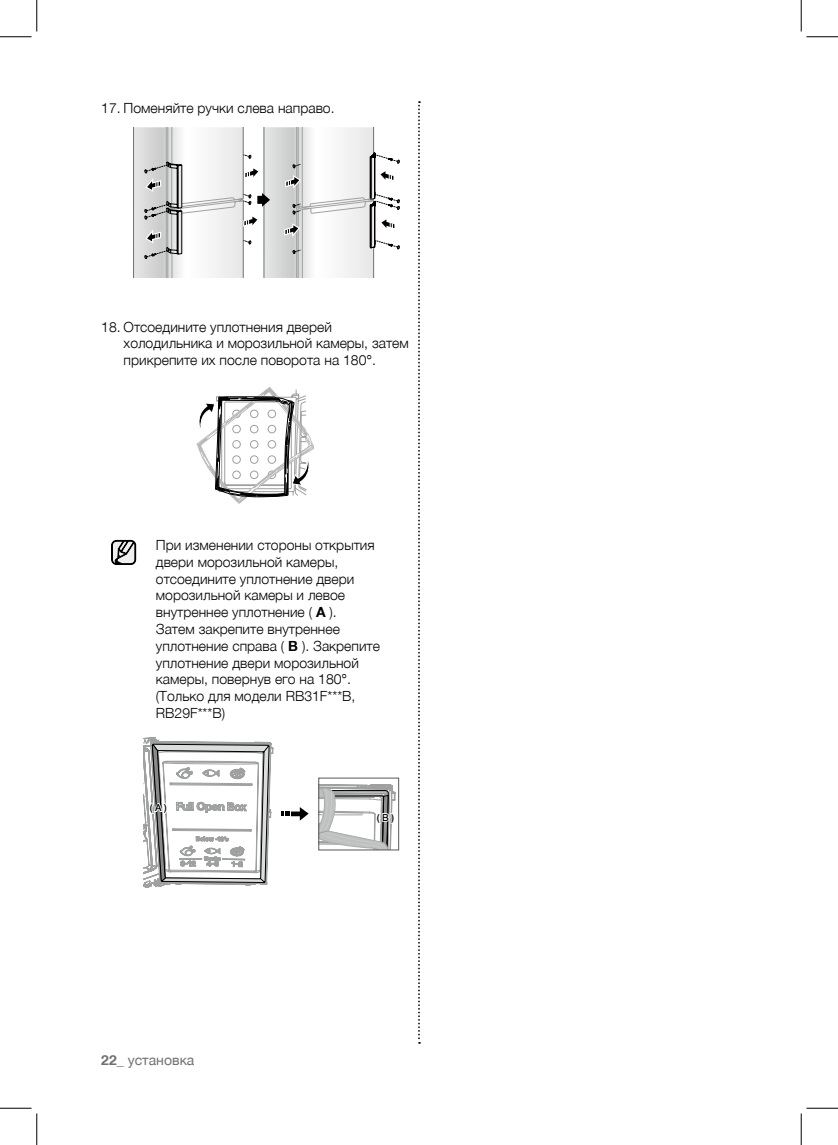
<style>
.page{position:relative;width:838px;height:1145px;background:#fff}
.page>*{position:absolute;margin:0;border:0;box-sizing:border-box;transform-origin:0 0}
.t1{font:300 14px/16.8px "Helvetica Neue LTCYR";color:#000}
.t2{font:14px "Helvetica Neue LTCYR";color:#727171}
.t3{font:500 9.62px "Helvetica Neue LTCYR";color:#000}
.s1{font-weight:700}
</style>
<div class="page">
<svg style="left:111px;top:540px;width:25px;height:25px"></svg>
<svg style="left:418px;top:101px;width:2px;height:943px"></svg>
<svg style="left:133px;top:127px;width:266px;height:151px"></svg>
<svg style="left:197px;top:387px;width:117px;height:116px"></svg>
<svg style="left:281px;top:807px;width:28px;height:14px"></svg>
<div style="left:318px;top:778px;width:81px;height:72px;border:1px solid #595757"></div>
<svg style="left:143px;top:738px;width:130px;height:150px"></svg>
<svg style="left:319px;top:784px;width:79px;height:66px"></svg>
<hr style="left:0;top:36px;width:32px;height:1px;background:#000">
<hr style="left:806px;top:36px;width:31px;height:1px;background:#000">
<hr style="left:0;top:1108px;width:32px;height:1px;background:#000">
<hr style="left:806px;top:1108px;width:31px;height:1px;background:#000">
<hr style="left:36px;top:0;width:1px;height:31px;background:#000">
<hr style="left:36px;top:1113px;width:1px;height:32px;background:#000">
<hr style="left:800px;top:0;width:1px;height:31px;background:#000">
<hr style="left:800px;top:1113px;width:1px;height:32px;background:#000">
<p class="t1" style="left:101px;top:100px;width:235px">17. Поменяйте ручки слева направо.</p>
<p class="t1" style="left:124px;top:318px;width:287px;text-indent:-22px">18. Отсоедините уплотнения дверей холодильника и морозильной камеры, затем прикрепите их после поворота на 180°.</p>
<p class="t1" style="left:156px;top:537px;width:226px">При изменении стороны открытия двери морозильной камеры, отсоедините уплотнение двери морозильной камеры и левое внутреннее уплотнение ( <span class="s1">A</span> ).<br>Затем закрепите внутреннее уплотнение справа ( <span class="s1">B</span> ). Закрепите уплотнение двери морозильной камеры, повернув его на 180°. (Только для модели RB31F***B,<br>RB29F***B)</p>
<p class="t3" style="left:150px;top:802px;width:19px">(A)</p>
<p class="t2" style="left:101px;top:1053px;width:95px"><span class="s1">22_</span> установка</p>
<p class="t3" style="left:376px;top:812px;width:19px">(B)</p>
</div>
